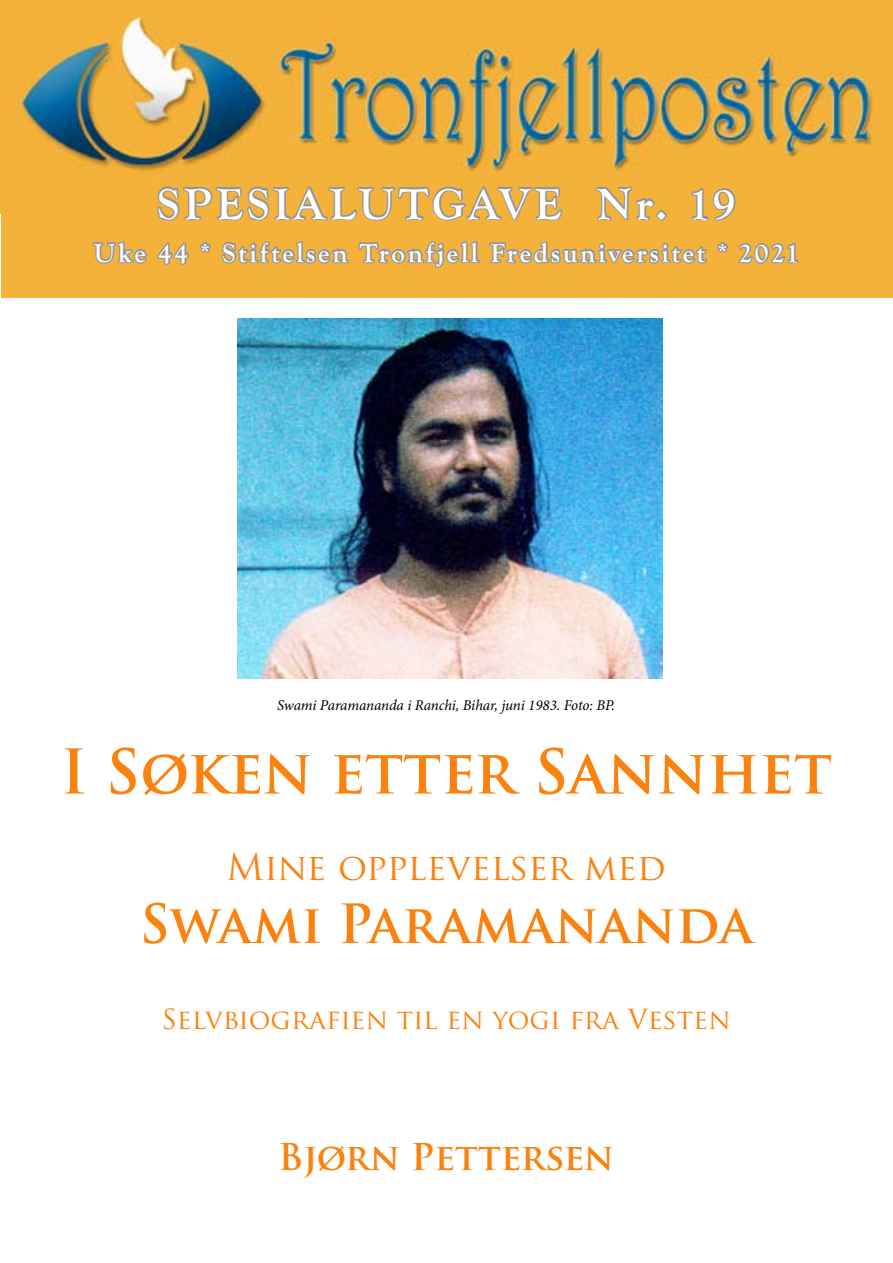
<style>
.page{position:relative;width:893px;height:1263px;background:#fff}
.page>*{position:absolute;margin:0;border:0;box-sizing:border-box;transform-origin:0 0}
.t1{font:700 60px "Trajan Pro";color:#fb820f}
.t2{font:700 52.5px "Trajan Pro";color:#fb820f}
.t3{font:700 45px "Goudy Old Style T";letter-spacing:.1em;color:#fff}
.t4{font:36px "Trajan Pro";color:#fb820f}
.t5{font:700 36px "Trajan Pro";letter-spacing:-.005em;color:#fb820f}
.t6{font:700 27px "Goudy Old Style T";letter-spacing:.1em;color:#fff}
.t7{font:27px "Trajan Pro";color:#fb820f}
.t8{font:italic 15px "Minion Pro";letter-spacing:-.015em;color:#000}
</style>
<div class="page">
<div style="left:1px;top:1px;width:892px;height:297px;background:#f4b23a"></div>
<img style="left:19px;top:1px;width:853px;height:170px">
<svg style="left:92px;top:241px;width:55px;height:23px"></svg>
<svg style="left:157px;top:186px;width:642px;height:82px"></svg>
<img style="left:237px;top:318px;width:425px;height:360px">
<h3 class="t3" style="left:158px;top:179px;width:579px">SPESIALUTGAVE Nr. 19</h3>
<h3 class="t6" style="left:94px;top:238px;width:707px">Uke 44 * Stiftelsen Tronfjell Fredsuniversitet * 2021</h3>
<p class="t8" style="left:277px;top:694px;width:339px">Swami Paramananda i Ranchi, Bihar, juni 1983. Foto: BP.</p>
<h1 class="t1" style="left:60px;top:734px;width:773px">I Søken etter Sannhet</h1>
<h3 class="t4" style="left:226px;top:844px;width:441px">Mine opplevelser med</h3>
<h2 class="t2" style="left:139px;top:891px;width:615px">Swami Paramananda</h2>
<h3 class="t7" style="left:162px;top:1002px;width:571px">Selvbiografien til en yogi fra Vesten</h3>
<h3 class="t5" style="left:278px;top:1134px;width:337px">Bjørn Pettersen</h3>
</div>
